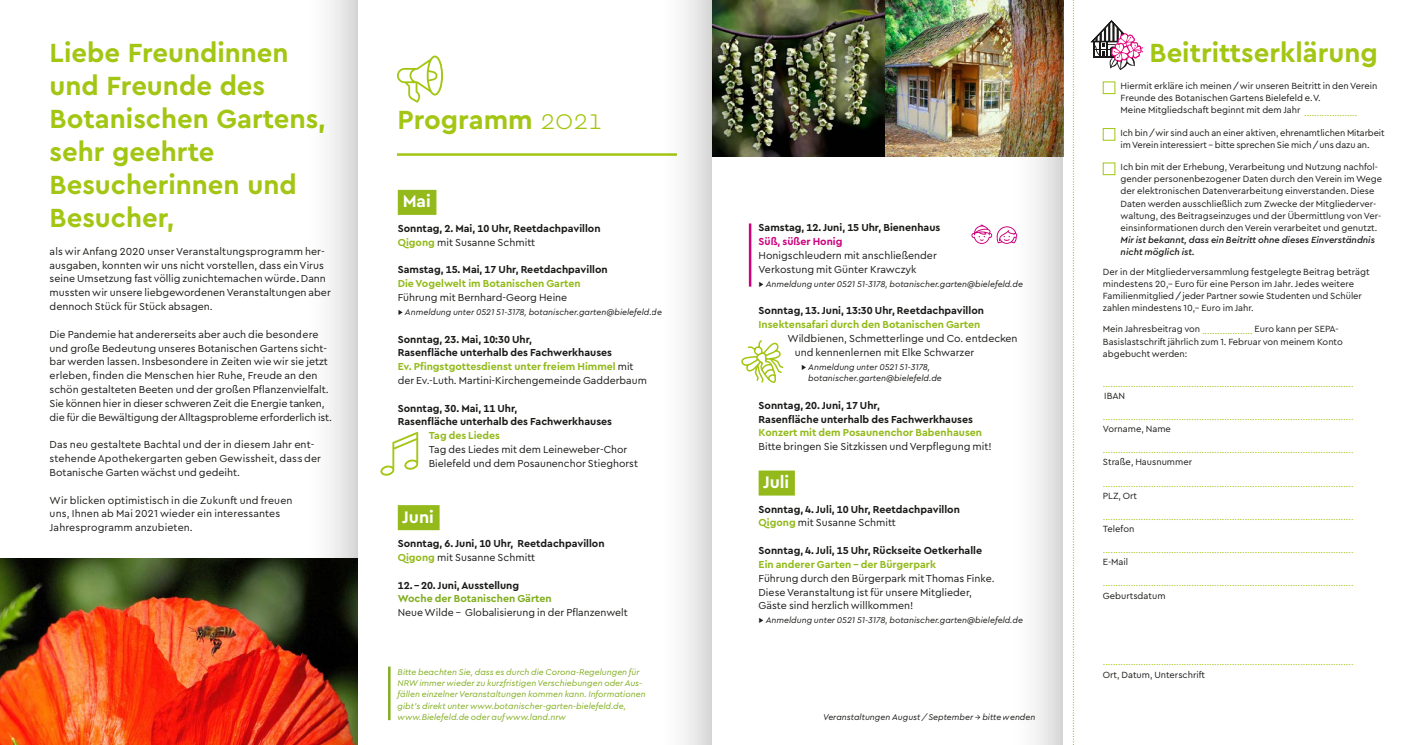
<style>
.page{position:relative;width:1407px;height:745px;background:#fff}
.page>*{position:absolute;margin:0;border:0;box-sizing:border-box;transform-origin:0 0}
.t1{font:700 27.5px/33px "Cera Bielefeld";color:#a2c613}
.t2{font:700 17.5px "Cera Bielefeld";color:#fff}
.t3{font:10.62px/13.9px "Cera Bielefeld";color:#1a1a18}
.t4{font:700 10.62px/13.9px "Cera Bielefeld";color:#1a1a18}
.t5{font:700 10.62px "Cera Bielefeld";color:#93ba1a}
.t6{font:700 10.62px "Cera Bielefeld";color:#80ad1e}
.t7{font:700 10.62px "Cera Bielefeld";color:#cd007e}
.t8{font:9.38px/12.2px "Cera Bielefeld";color:#1a1a18}
.t9{font:9.38px "Cera Bielefeld";color:#a2c613}
.t10{font:italic 500 9.38px/12.2px "Cera Bielefeld";color:#1a1a18}
.t11{font:italic 8.75px/11.4px "Cera Bielefeld";color:#1a1a18}
.t12{font:italic 8.75px/11.4px "Cera Bielefeld";color:#80ad1e}
.s1{font-weight:300}
.s2{color:#93ba1a}
.s3{font-weight:400}
.s4{font-style:normal;font-size:10.62px}
.s5{color:#a2c613}
</style>
<div class="page">
<div style="left:398px;top:190px;width:38px;height:25px;background:#93ba1a"></div>
<div style="left:398px;top:505px;width:42px;height:25px;background:#93ba1a"></div>
<hr style="left:397px;top:153px;width:280px;height:3px;background:#a2c613">
<svg style="left:397px;top:56px;width:46px;height:47px"></svg>
<div style="left:758px;top:470px;width:37px;height:25px;background:#93ba1a"></div>
<img style="left:712px;top:0;width:291px;height:156px">
<svg style="left:971px;top:224px;width:32px;height:20px"></svg>
<svg style="left:380px;top:432px;width:38px;height:43px"></svg>
<svg style="left:741px;top:340px;width:43px;height:43px"></svg>
<img style="left:0;top:558px;width:298px;height:186px">
<div style="left:1103px;top:82px;width:12px;height:12px;border:1px solid #a2c613"></div>
<div style="left:1103px;top:128px;width:12px;height:12px;border:1px solid #a2c613"></div>
<div style="left:1103px;top:162px;width:12px;height:13px;border:1px solid #a2c613"></div>
<svg style="left:1091px;top:20px;width:52px;height:50px"></svg>
<hr style="left:388px;top:666px;width:2px;height:53px;background:#80ad1e">
<hr style="left:749px;top:223px;width:2px;height:63px;background:#cd007e">
<svg style="left:1073px;top:0;width:1px;height:745px"></svg>
<svg style="left:298px;top:0;width:60px;height:744px"></svg>
<div style="left:652px;top:0;width:60px;height:744px;background:linear-gradient(to right,#fff,#ddd)"></div>
<img style="left:1003px;top:0;width:60px;height:744px">
<h1 class="t1" style="left:50px;top:35px;width:277px">Liebe Freundinnen und Freunde des<br>Botanischen Gartens, sehr geehrte<br>Besucherinnen und<br>Besucher,</h1>
<p class="t3" style="left:50px;top:243px;width:283px">als wir Anfang 2020 unser Veranstaltungsprogramm her&shy;ausgaben, konnten wir uns nicht vorstellen, dass ein Virus seine Umsetzung fast völlig zunichtemachen würde. Dann mussten wir unsere liebgewordenen Veranstaltungen aber dennoch Stück für Stück absagen.</p>
<p class="t3" style="left:50px;top:326px;width:284px">Die Pandemie hat andererseits aber auch die besondere und große Bedeutung unseres Botanischen Gartens sicht&shy;bar werden lassen. Insbesondere in Zeiten wie wir sie jetzt erleben, finden die Menschen hier Ruhe, Freude an den schön gestalteten Beeten und der großen Pflanzenvielfalt.<br>Sie können hier in dieser schweren Zeit die Energie tanken, die für die Bewältigung der Alltagsprobleme erforderlich ist.</p>
<p class="t3" style="left:50px;top:437px;width:273px">Das neu gestaltete Bachtal und der in diesem Jahr ent&shy;stehende Apothekergarten geben Gewissheit, dass der<br>Botanische Garten wächst und gedeiht.</p>
<p class="t3" style="left:50px;top:492px;width:244px">Wir blicken optimistisch in die Zukunft und freuen uns, Ihnen ab Mai 2021 wieder ein interessantes<br>Jahresprogramm anzubieten.</p>
<h1 class="t1" style="left:397px;top:102px;width:206px">Programm <span class="s1">2021</span></h1>
<h2 class="t2" style="left:403px;top:190px;width:30px">Mai</h2>
<p class="t4" style="left:398px;top:221px;width:204px">Sonntag, 2. Mai, 10 Uhr, Reetdachpavillon<br><span class="s2">Qigong</span> <span class="s3">mit Susanne Schmitt</span></p>
<p class="t4" style="left:398px;top:262px;width:211px">Samstag, 15. Mai, 17 Uhr, Reetdachpavillon</p>
<p class="t5" style="left:398px;top:276px;width:184px">Die Vogelwelt im Botanischen Garten</p>
<p class="t3" style="left:398px;top:290px;width:171px">Führung mit Bernhard-Georg Heine</p>
<p class="t11" style="left:398px;top:305px;width:266px"><span class="s4">▸</span> Anmeldung unter 0521 51-3178, botanischer.garten@bielefeld.de</p>
<p class="t4" style="left:398px;top:331px;width:251px">Sonntag, 23. Mai, 10:30 Uhr,<br>Rasenfläche unterhalb des Fachwerkhauses<br><span class="s2">Ev. Pfingstgottesdienst unter freiem Himmel</span> <span class="s3">mit der Ev.-Luth. Martini-Kirchengemeinde Gadderbaum</span></p>
<p class="t4" style="left:398px;top:400px;width:216px">Sonntag, 30. Mai, 11 Uhr,<br>Rasenfläche unterhalb des Fachwerkhauses</p>
<p class="t5" style="left:429px;top:428px;width:73px">Tag des Liedes</p>
<p class="t3" style="left:429px;top:442px;width:211px">Tag des Liedes mit dem Leineweber-Chor<br>Bielefeld und dem Posaunenchor Stieghorst</p>
<h2 class="t2" style="left:402px;top:505px;width:33px">Juni</h2>
<p class="t4" style="left:398px;top:536px;width:208px">Sonntag, 6. Juni, 10 Uhr, Reetdachpavillon<br><span class="s2">Qigong</span> <span class="s3">mit Susanne Schmitt</span></p>
<p class="t4" style="left:398px;top:577px;width:123px">12. – 20. Juni, Ausstellung</p>
<p class="t6" style="left:398px;top:591px;width:155px">Woche der Botanischen Gärten</p>
<p class="t3" style="left:398px;top:605px;width:231px">Neue Wilde – Globalisierung in der Pflanzenwelt</p>
<p class="t12" style="left:398px;top:665px;width:249px">Bitte beachten Sie, dass es durch die Corona-Regelungen für NRW immer wieder zu kurzfristigen Verschiebungen oder Aus&shy;fällen einzelner Veranstaltungen kommen kann. Informationen gibt’s direkt unter www.botanischer-garten-bielefeld.de, www.Bielefeld.de oder aufwww.land.nrw</p>
<p class="t4" style="left:758px;top:220px;width:183px">Samstag, 12. Juni, 15 Uhr, Bienenhaus</p>
<p class="t7" style="left:758px;top:234px;width:85px">Süß, süßer Honig</p>
<p class="t3" style="left:758px;top:248px;width:180px">Honigschleudern mit anschließender<br>Verkostung mit Günter Krawczyk</p>
<p class="t11" style="left:758px;top:277px;width:266px"><span class="s4">▸</span> Anmeldung unter 0521 51-3178, botanischer.garten@bielefeld.de</p>
<p class="t4" style="left:758px;top:303px;width:227px">Sonntag, 13. Juni, 13:30 Uhr, Reetdachpavillon</p>
<p class="t5" style="left:758px;top:317px;width:223px">Insektensafari durch den Botanischen Garten</p>
<p class="t3" style="left:795px;top:331px;width:224px;text-indent:-8px">Wildbienen, Schmetterlinge und Co. entdecken und kennenlernen mit Elke Schwarzer</p>
<p class="t11" style="left:808px;top:360px;width:135px;text-indent:-7px"><span class="s4">▸</span> Anmeldung unter 0521 51-3178, botanischer.garten@bielefeld.de</p>
<p class="t4" style="left:758px;top:397px;width:216px">Sonntag, 20. Juni, 17 Uhr,<br>Rasenfläche unterhalb des Fachwerkhauses</p>
<p class="t5" style="left:758px;top:425px;width:225px">Konzert mit dem Posaunenchor Babenhausen</p>
<p class="t3" style="left:758px;top:439px;width:235px">Bitte bringen Sie Sitzkissen und Verpflegung mit!</p>
<h2 class="t2" style="left:763px;top:470px;width:28px">Juli</h2>
<p class="t4" style="left:758px;top:501px;width:203px">Sonntag, 4. Juli, 10 Uhr, Reetdachpavillon<br><span class="s2">Qigong</span> <span class="s3">mit Susanne Schmitt</span></p>
<p class="t4" style="left:758px;top:542px;width:225px">Sonntag, 4. Juli, 15 Uhr, Rückseite Oetkerhalle</p>
<p class="t5" style="left:758px;top:557px;width:179px">Ein anderer Garten – der Bürgerpark</p>
<p class="t3" style="left:758px;top:570px;width:238px">Führung durch den Bürgerpark mit Thomas Finke.<br>Diese Veranstaltung ist für unsere Mitglieder,<br>Gäste sind herzlich willkommen!</p>
<p class="t11" style="left:758px;top:613px;width:266px"><span class="s4">▸</span> Anmeldung unter 0521 51-3178, botanischer.garten@bielefeld.de</p>
<p class="t11" style="left:823px;top:710px;width:214px">Veranstaltungen August / September → bitte wenden</p>
<h1 class="t1" style="left:1149px;top:35px;width:230px">Beitrittserklärung</h1>
<p class="t8" style="left:1120px;top:79px;width:258px">Hiermit erkläre ich meinen / wir unseren Beitritt in den Verein<br>Freunde des Botanischen Gartens Bielefeld e. V.<br>Meine Mitgliedschaft beginnt mit dem Jahr <span class="s5">.....................</span></p>
<p class="t8" style="left:1120px;top:126px;width:265px">Ich bin / wir sind auch an einer aktiven, ehrenamtlichen Mitarbeit im Verein interessiert – bitte sprechen Sie mich / uns dazu an.</p>
<p class="t8" style="left:1120px;top:160px;width:263px">Ich bin mit der Erhebung, Verarbeitung und Nutzung nachfol&shy;gender personenbezogener Daten durch den Verein im Wege der elektronischen Datenverarbeitung einverstanden. Diese Daten werden ausschließlich zum Zwecke der Mitgliederver&shy;waltung, des Beitragseinzuges und der Übermittlung von Ver&shy;einsinformationen durch den Verein verarbeitet und genutzt.</p>
<p class="t10" style="left:1120px;top:233px;width:256px">Mir ist bekannt, dass ein Beitritt ohne dieses Einverständnis nicht möglich ist.</p>
<p class="t8" style="left:1103px;top:265px;width:268px">Der in der Mitgliederversammlung festgelegte Beitrag beträgt mindestens 20,– Euro für eine Person im Jahr. Jedes weitere Familienmitglied / jeder Partner sowie Studenten und Schüler zahlen mindestens 10,– Euro im Jahr.</p>
<p class="t8" style="left:1103px;top:322px;width:241px">Mein Jahresbeitrag von <span class="s5">....................</span> Euro kann per SEPA-<br>Basislastschrift jährlich zum 1. Februar von meinem Konto abgebucht werden:</p>
<p class="t9" style="left:1103px;top:377px;width:252px">...................................................................................................</p>
<p class="t8" style="left:1104px;top:389px;width:22px">IBAN</p>
<p class="t9" style="left:1103px;top:410px;width:252px">...................................................................................................</p>
<p class="t8" style="left:1103px;top:422px;width:69px">Vorname, Name</p>
<p class="t9" style="left:1103px;top:443px;width:252px">...................................................................................................</p>
<p class="t8" style="left:1103px;top:455px;width:91px">Straße, Hausnummer</p>
<p class="t9" style="left:1103px;top:477px;width:252px">...................................................................................................</p>
<p class="t8" style="left:1103px;top:488px;width:36px">PLZ, Ort</p>
<p class="t9" style="left:1103px;top:510px;width:252px">...................................................................................................</p>
<p class="t8" style="left:1103px;top:522px;width:33px">Telefon</p>
<p class="t9" style="left:1103px;top:543px;width:252px">...................................................................................................</p>
<p class="t8" style="left:1103px;top:555px;width:27px">E-Mail</p>
<p class="t9" style="left:1103px;top:576px;width:252px">...................................................................................................</p>
<p class="t8" style="left:1103px;top:588px;width:64px">Geburtsdatum</p>
<p class="t9" style="left:1103px;top:655px;width:252px">...................................................................................................</p>
<p class="t8" style="left:1103px;top:667px;width:104px">Ort, Datum, Unterschrift</p>
</div>
